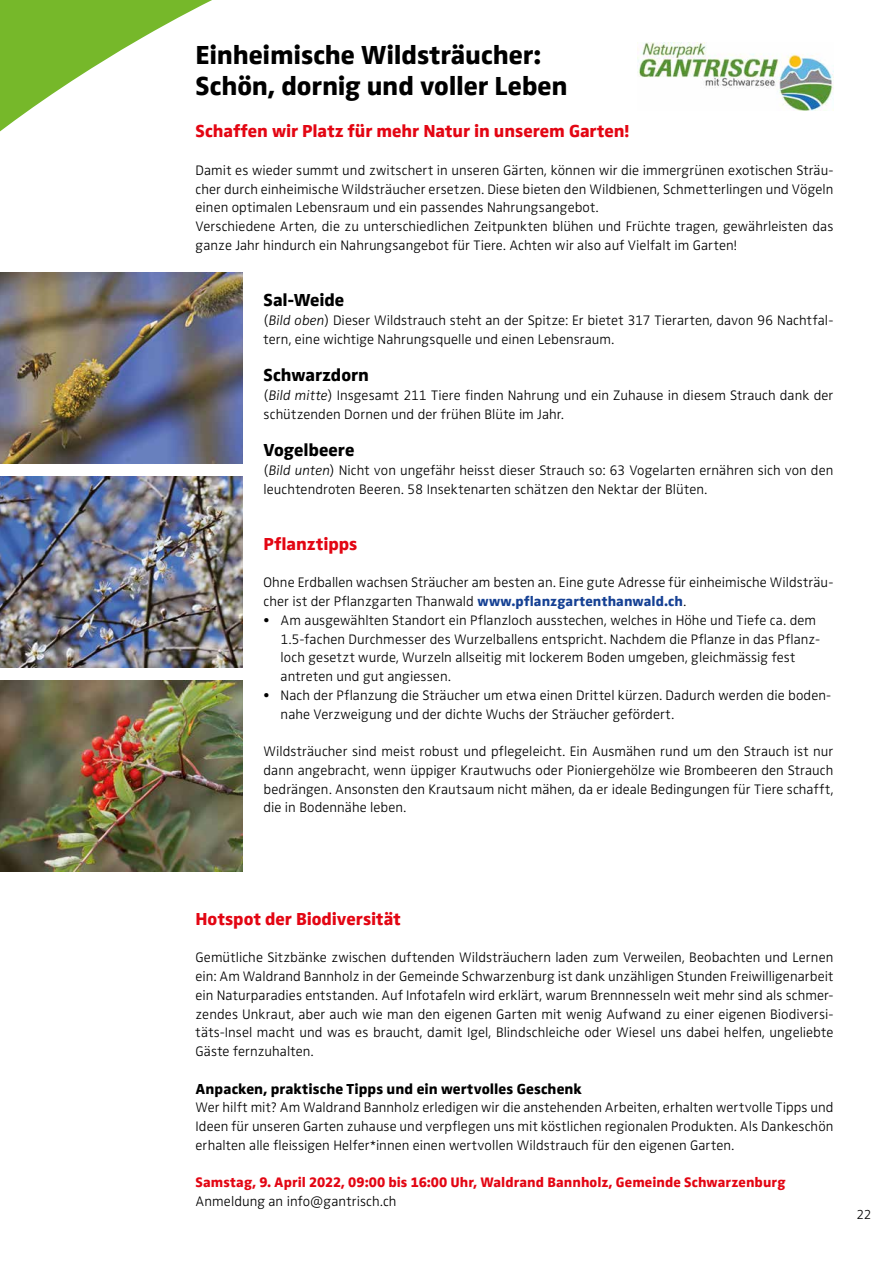
<style>
.page{position:relative;width:893px;height:1263px;background:#fff}
.page>*{position:absolute;margin:0;border:0;box-sizing:border-box;transform-origin:0 0}
.t1{font:800 27px/31.5px "Zwo Pro";letter-spacing:-.005em;color:#000}
.t2{font:800 18px "Zwo Pro";color:#e30613}
.t3{font:800 18px "Zwo Pro";letter-spacing:-.005em;color:#000}
.t4{font:800 15px "Zwo Pro";letter-spacing:.005em;color:#000}
.t5{font:300 14.25px/18.8px "Zwo Pro";letter-spacing:.005em;color:#000}
.t6{font:800 14.25px "Zwo Pro";letter-spacing:.005em;color:#e30613}
.t7{font:300 13.5px "Zwo Pro";color:#000}
.s1{font-style:italic}
.s2{font-weight:800;color:#164194}
</style>
<div class="page">
<svg style="left:0;top:0;width:212px;height:132px"></svg>
<img style="left:0;top:272px;width:242px;height:191px">
<img style="left:0;top:476px;width:242px;height:192px">
<img style="left:0;top:680px;width:242px;height:192px">
<img style="left:638px;top:43px;width:195px;height:68px">
<h1 class="t1" style="left:196px;top:37px;width:374px">Einheimische Wildsträucher:<br>Schön, dornig und voller Leben</h1>
<p class="t2" style="left:196px;top:117px;width:435px">Schaffen wir Platz für mehr Natur in unserem Garten!</p>
<p class="t5" style="left:196px;top:160px;width:639px">Damit es wieder summt und zwitschert in unseren Gärten, können wir die immergrünen exotischen Sträu&shy;cher durch einheimische Wildsträucher ersetzen. Diese bieten den Wildbienen, Schmetterlingen und Vögeln einen optimalen Lebensraum und ein passendes Nahrungsangebot.<br>Verschiedene Arten, die zu unterschiedlichen Zeitpunkten blühen und Früchte tragen, gewährleisten das ganze Jahr hindurch ein Nahrungsangebot für Tiere. Achten wir also auf Vielfalt im Garten!</p>
<p class="t3" style="left:264px;top:286px;width:82px">Sal-Weide</p>
<p class="t5" style="left:264px;top:310px;width:571px">(<span class="s1">Bild oben</span>) Dieser Wildstrauch steht an der Spitze: Er bietet 317 Tierarten, davon 96 Nachtfal&shy;tern, eine wichtige Nahrungsquelle und einen Lebensraum.</p>
<p class="t3" style="left:264px;top:361px;width:107px">Schwarzdorn</p>
<p class="t5" style="left:264px;top:385px;width:571px">(<span class="s1">Bild mitte</span>) Insgesamt 211 Tiere finden Nahrung und ein Zuhause in diesem Strauch dank der schützenden Dornen und der frühen Blüte im Jahr.</p>
<p class="t3" style="left:264px;top:436px;width:92px">Vogelbeere</p>
<p class="t5" style="left:264px;top:460px;width:571px">(<span class="s1">Bild unten</span>) Nicht von ungefähr heisst dieser Strauch so: 63 Vogelarten ernähren sich von den leuchtendroten Beeren. 58 Insektenarten schätzen den Nektar der Blüten.</p>
<p class="t2" style="left:264px;top:530px;width:95px">Pflanztipps</p>
<p class="t5" style="left:264px;top:572px;width:571px">Ohne Erdballen wachsen Sträucher am besten an. Eine gute Adresse für einheimische Wildsträu&shy;cher ist der Pflanzgarten Thanwald <span class="s2">www.pflanzgartenthanwald.ch</span>.</p>
<p class="t5" style="left:281px;top:610px;width:541px;text-indent:-17px">• Am ausgewählten Standort ein Pflanzloch ausstechen, welches in Höhe und Tiefe ca. dem 1.5-fachen Durchmesser des Wurzelballens entspricht. Nachdem die Pflanze in das Pflanz&shy;loch gesetzt wurde, Wurzeln allseitig mit lockerem Boden umgeben, gleichmässig fest antreten und gut angiessen.</p>
<p class="t5" style="left:281px;top:685px;width:552px;text-indent:-17px">• Nach der Pflanzung die Sträucher um etwa einen Drittel kürzen. Dadurch werden die boden&shy;nahe Verzweigung und der dichte Wuchs der Sträucher gefördert.</p>
<p class="t5" style="left:264px;top:741px;width:571px;text-align:justify">Wildsträucher sind meist robust und pflegeleicht. Ein Ausmähen rund um den Strauch ist nur dann angebracht, wenn üppiger Krautwuchs oder Pioniergehölze wie Brombeeren den Strauch bedrängen. Ansonsten den Krautsaum nicht mähen, da er ideale Bedingungen für Tiere schafft, die in Bodennähe leben.</p>
<p class="t2" style="left:196px;top:905px;width:207px">Hotspot der Biodiversität</p>
<p class="t5" style="left:196px;top:947px;width:639px;text-align:justify">Gemütliche Sitzbänke zwischen duftenden Wildsträuchern laden zum Verweilen, Beobachten und Lernen ein: Am Waldrand Bannholz in der Gemeinde Schwarzenburg ist dank unzähligen Stunden Freiwilligenarbeit ein Naturparadies entstanden. Auf Infotafeln wird erklärt, warum Brennnesseln weit mehr sind als schmer&shy;zendes Unkraut, aber auch wie man den eigenen Garten mit wenig Aufwand zu einer eigenen Biodiversi&shy;täts-Insel macht und was es braucht, damit Igel, Blindschleiche oder Wiesel uns dabei helfen, ungeliebte Gäste fernzuhalten.</p>
<p class="t4" style="left:196px;top:1077px;width:388px">Anpacken, praktische Tipps und ein wertvolles Geschenk</p>
<p class="t5" style="left:196px;top:1097px;width:639px;text-align:justify">Wer hilft mit? Am Waldrand Bannholz erledigen wir die anstehenden Arbeiten, erhalten wertvolle Tipps und Ideen für unseren Garten zuhause und verpflegen uns mit köstlichen regionalen Produkten. Als Dankeschön erhalten alle fleissigen Helfer*innen einen wertvollen Wildstrauch für den eigenen Garten.</p>
<p class="t6" style="left:196px;top:1172px;width:591px">Samstag, 9. April 2022, 09:00 bis 16:00 Uhr, Waldrand Bannholz, Gemeinde Schwarzenburg</p>
<p class="t5" style="left:196px;top:1191px;width:202px">Anmeldung an info@gantrisch.ch</p>
<p class="t7" style="left:856px;top:1204px;width:17px">22</p>
</div>
